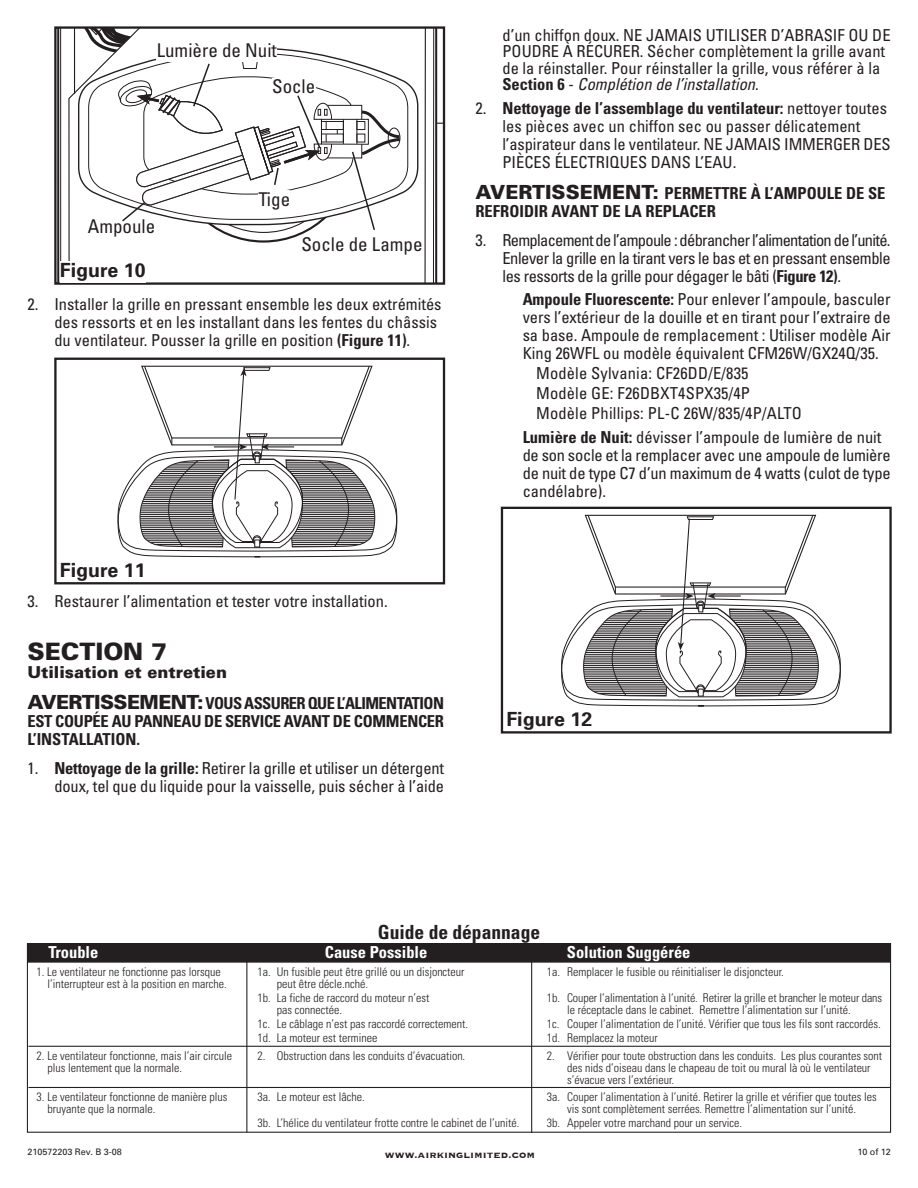
<style>
.page{position:relative;width:918px;height:1188px;background:#fff}
.page>*{position:absolute;margin:0;border:0;box-sizing:border-box;transform-origin:0 0}
.t1{font:900 24px "Univers";color:#231f20}
.t2{font:700 19.5px "Univers";color:#231f20}
.t3{font:700 condensed 19.5px "Univers";color:#231f20}
.t4{font:condensed 19.05px "Univers";color:#231f20}
.t5{font:condensed 16.5px/18px "Univers";color:#231f20}
.t6{font:700 condensed 16.5px/18px "Univers";letter-spacing:-.015em;color:#231f20}
.t7{font:700 condensed 16.5px/31.8px "Univers";letter-spacing:-.035em;color:#231f20}
.t8{font:700 condensed 16.5px "Univers";color:#fff}
.t9{font:300 condensed 12px/14.1px "Univers";color:#231f20}
.t10{font:700 12px "Copperplate";color:#231f20}
.t11{font:9px "Univers";color:#231f20}
.s1{font-weight:700}
.s2{font-weight:900;font-stretch:normal}
.s3{font-weight:900;font-stretch:normal;font-size:19.5px}
.s4{font-style:italic}
</style>
<div class="page">
<svg style="left:437px;top:29px;width:5px;height:95px"></svg>
<svg style="left:57px;top:29px;width:380px;height:253px"></svg>
<svg style="left:68px;top:29px;width:359px;height:253px"></svg>
<svg style="left:403px;top:47px;width:16px;height:179px"></svg>
<div style="left:54px;top:26px;width:391px;height:259px;border:2px solid #231f20"></div>
<div style="left:54px;top:358px;width:391px;height:226px;border:2px solid #231f20"></div>
<svg style="left:117px;top:365px;width:281px;height:192px"></svg>
<div style="left:501px;top:507px;width:391px;height:227px;border:2px solid #231f20"></div>
<svg style="left:561px;top:514px;width:280px;height:193px"></svg>
<div style="left:29px;top:945px;width:860px;height:18px;background:#231f20"></div>
<div style="left:27px;top:943px;width:864px;height:190px;border:1px solid #231f20"></div>
<hr style="left:246px;top:952px;width:1px;height:180px;background:#231f20">
<hr style="left:531px;top:954px;width:1px;height:179px;background:#231f20">
<hr style="left:28px;top:1046px;width:863px;height:1px;background:#231f20">
<hr style="left:28px;top:1087px;width:863px;height:1px;background:#231f20">
<div style="left:60px;top:261px;width:86px;height:21px;background:#fff"></div>
<div style="left:88px;top:218px;width:67px;height:20px;background:#fff"></div>
<svg style="left:73px;top:28px;width:330px;height:204px"></svg>
<p class="t4" style="left:157px;top:43px;width:122px">Lumière de Nuit</p>
<p class="t4" style="left:272px;top:80px;width:45px">Socle</p>
<p class="t4" style="left:88px;top:219px;width:69px">Ampoule</p>
<p class="t2" style="left:60px;top:263px;width:87px">Figure 10</p>
<p class="t4" style="left:259px;top:192px;width:33px">Tige</p>
<p class="t4" style="left:301px;top:237px;width:123px">Socle de Lampe</p>
<p class="t5" style="left:54px;top:297px;width:389px;text-indent:-27px">2. Installer la grille en pressant ensemble les deux extrémités des ressorts et en les installant dans les fentes du châssis du ventilateur. Pousser la grille en position <span class="s1">(Figure 11)</span>.</p>
<p class="t2" style="left:60px;top:562px;width:87px">Figure 11</p>
<p class="t5" style="left:27px;top:594px;width:362px">3. Restaurer l’alimentation et tester votre installation.</p>
<h1 class="t1" style="left:27px;top:642px;width:141px">SECTION 7</h1>
<p class="t7" style="left:27px;top:658px;width:418px"><span class="s2">Utilisation et entretien<br></span><span class="s3">AVERTISSEMENT:</span>VOUS ASSURER QUE L’ALIMENTATION</p>
<p class="t6" style="left:27px;top:714px;width:418px">EST COUPÉE AU PANNEAU DE SERVICE AVANT DE COMMENCER<br>L’INSTALLATION.</p>
<p class="t5" style="left:27px;top:761px;width:418px;text-align:right">1. <span class="s1">Nettoyage de la grille:</span> Retirer la grille et utiliser un détergent doux, tel que du liquide pour la vaisselle, puis sécher à l’aide</p>
<p class="t5" style="left:502px;top:28px;width:390px;line-height:16.5px">d’un chiffon doux. NE JAMAIS UTILISER D’ABRASIF OU DE POUDRE À RÉCURER. Sécher complètement la grille avant de la réinstaller. Pour réinstaller la grille, vous référer à la <span class="s1">S e c t i o n 6</span> - <span class="s4">Complétion de l’installation</span>.</p>
<p class="t5" style="left:502px;top:100px;width:390px;text-indent:-27px">2. <span class="s1">Nettoyage de l’assemblage du ventilateur:</span> nettoyer toutes les pièces avec un chiffon sec ou passer délicatement l’aspirateur dans le ventilateur. NE JAMAIS IMMERGER DES PIÈCES ÉLECTRIQUES DANS L’EAU.</p>
<p class="t6" style="left:475px;top:186px;width:411px"><span class="s3">AVERTISSEMENT:</span> PERMETTRE À L’AMPOULE DE SE<br>REFROIDIR AVANT DE LA REPLACER</p>
<p class="t5" style="left:502px;top:233px;width:390px;text-align:justify;text-indent:-27px">3. Remplacement de l’ampoule : débrancher l’alimentation de l’unité.<br>Enlever la grille en la tirant vers le bas et en pressant ensemble les ressorts de la grille pour dégager le bâti (<span class="s1">Figure 12)</span>.</p>
<p class="t5" style="left:523px;top:292px;width:369px;text-align:justify"><span class="s1">Ampoule Fluorescente:</span> Pour enlever l’ampoule, basculer vers l’extérieur de la douille et en tirant pour l’extraire de sa base. Ampoule de remplacement : Utiliser modèle Air King 26WFL ou modèle équivalent CFM26W/GX24Q/35.</p>
<p class="t5" style="left:536px;top:365px;width:267px;line-height:20px">Modèle Sylvania: CF26DD/E/835<br>Modèle GE: F26DBXT4SPX35/4P<br>Modèle Phillips: PL-C 26W/835/4P/ALTO</p>
<p class="t5" style="left:523px;top:429px;width:369px"><span class="s1">Lumière de Nuit:</span> dévisser l’ampoule de lumière de nuit de son socle et la remplacer avec une ampoule de lumière de nuit de type C7 d’un maximum de 4 watts (culot de type candélabre).</p>
<p class="t2" style="left:506px;top:712px;width:87px">Figure 12</p>
<p class="t3" style="left:378px;top:925px;width:164px">Guide de dépannage</p>
<p class="t8" style="left:48px;top:947px;width:52px">Trouble</p>
<p class="t8" style="left:325px;top:947px;width:104px">Cause Possible</p>
<p class="t8" style="left:567px;top:947px;width:125px">Solution Suggérée</p>
<p class="t9" style="left:36px;top:966px;width:186px">1. Le ventilateur ne fonctionne pas lorsque</p>
<p class="t9" style="left:257px;top:966px;width:209px">1a. Un fusible peut être grillé ou un disjoncteur</p>
<p class="t9" style="left:547px;top:966px;width:239px">1a. Remplacer le fusible ou réinitialiser le disjoncteur.</p>
<p class="t9" style="left:48px;top:978px;width:181px">l’interrupteur est à la position en marche.</p>
<p class="t9" style="left:257px;top:978px;width:173px;text-indent:19px">peut être décle.nché.<br>1b. La fiche de raccord du moteur n’est</p>
<p class="t9" style="left:547px;top:992px;width:337px">1b. Couper l’alimentation à l’unité. Retirer la grille et brancher le moteur dans</p>
<p class="t9" style="left:277px;top:1004px;width:67px">pas connectée.</p>
<p class="t9" style="left:567px;top:1004px;width:285px">le réceptacle dans le cabinet. Remettre l’alimentation sur l’unité.</p>
<p class="t9" style="left:257px;top:1018px;width:212px">1c. Le câblage n’est pas raccordé correctement.</p>
<p class="t9" style="left:547px;top:1018px;width:335px">1c. Couper l’alimentation de l’unité. Vérifier que tous les fils sont raccordés.</p>
<p class="t9" style="left:257px;top:1032px;width:122px">1d. La moteur est terminee</p>
<p class="t9" style="left:547px;top:1032px;width:112px">1d. Remplacez la moteur</p>
<p class="t9" style="left:36px;top:1050px;width:197px">2. Le ventilateur fonctionne, mais l’air circule</p>
<p class="t9" style="left:257px;top:1050px;width:209px">2. Obstruction dans les conduits d’évacuation.</p>
<p class="t9" style="left:547px;top:1050px;width:337px">2. Vérifier pour toute obstruction dans les conduits. Les plus courantes sont</p>
<p class="t9" style="left:48px;top:1062px;width:136px">plus lentement que la normale.</p>
<p class="t9" style="left:567px;top:1063px;width:305px;line-height:12px">des nids d’oiseau dans le chapeau de toit ou mural là où le ventilateur s’évacue vers l’extérieur.</p>
<p class="t9" style="left:36px;top:1091px;width:192px">3. Le ventilateur fonctionne de manière plus</p>
<p class="t9" style="left:257px;top:1091px;width:109px">3a. Le moteur est lâche.</p>
<p class="t9" style="left:547px;top:1091px;width:331px">3a. Couper l’alimentation à l’unité. Retirer la grille et vérifier que toutes les</p>
<p class="t9" style="left:48px;top:1103px;width:109px">bruyante que la normale.</p>
<p class="t9" style="left:567px;top:1103px;width:290px">vis sont complètement serrées. Remettre l’alimentation sur l’unité.</p>
<p class="t9" style="left:257px;top:1117px;width:264px">3b. L’hélice du ventilateur frotte contre le cabinet de l’unité.</p>
<p class="t9" style="left:547px;top:1117px;width:197px">3b. Appeler votre marchand pour un service.</p>
<p class="t11" style="left:27px;top:1149px;width:96px">210572203 Rev. B 3-08</p>
<p class="t10" style="left:385px;top:1149px;width:152px">www.airkinglimited.com</p>
<p class="t11" style="left:857px;top:1149px;width:35px">10 of 12</p>
</div>
